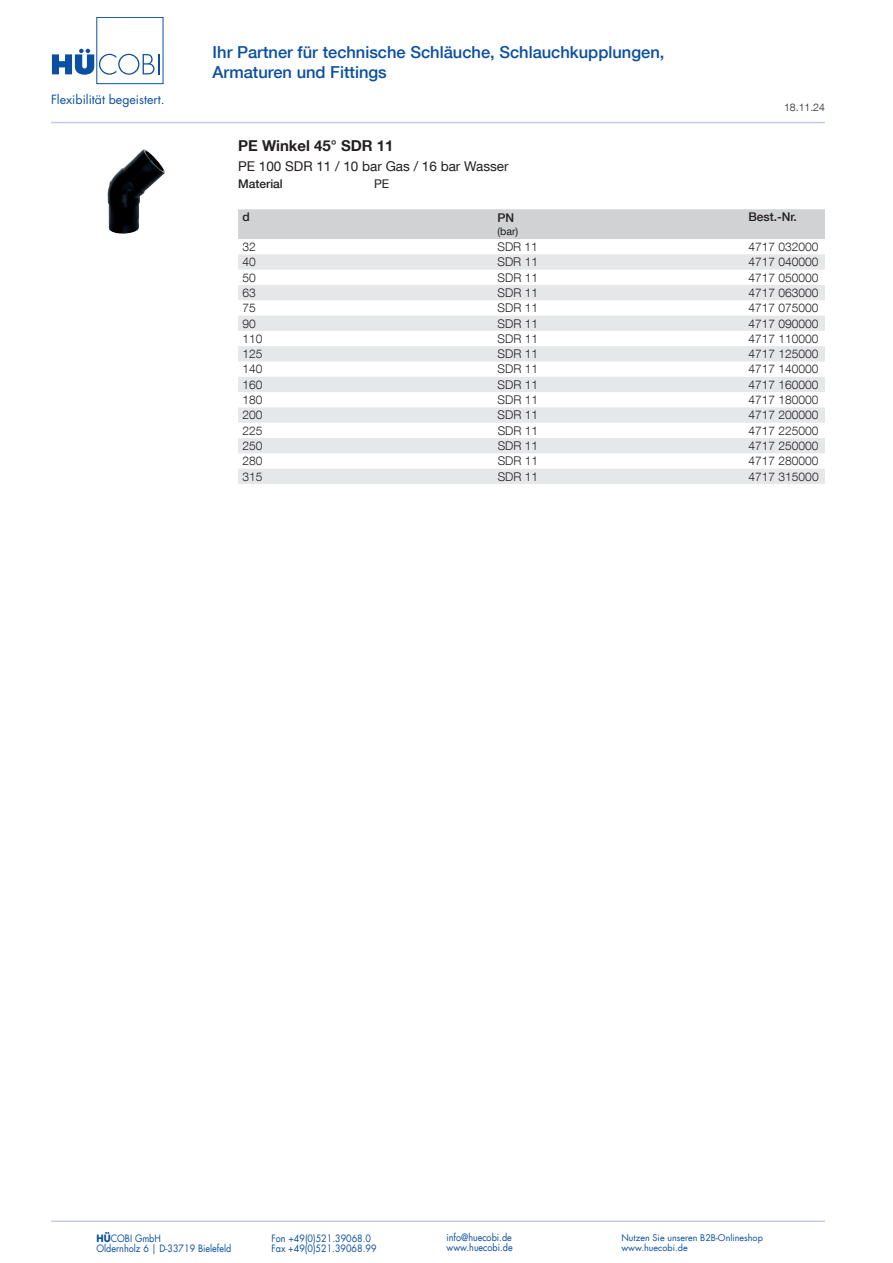
<style>
.page{position:relative;width:893px;height:1263px;background:#fff}
.page>*{position:absolute;margin:0;border:0;box-sizing:border-box;transform-origin:0 0}
.t1{font:500 16.5px/19.8px "Helvetica Neue LT Com";color:#0a4fa2}
.t2{font:700 15px "Helvetica Neue LT Com";color:#231f20}
.t3{font:13.5px "Helvetica Neue LT Com";color:#231f20}
.t4{font:12.3px "Futura LT";color:#0a4fa2}
.t5{font:300 12px "Helvetica Neue LT Com";color:#231f20}
.t6{font:500 12px "Helvetica Neue LT Com";color:#231f20}
.t7{font:12px "Helvetica Neue LT Com";color:#231f20}
.t8{font:300 10.5px "Helvetica Neue LT Com";color:#231f20}
.t9{font:10.5px "Helvetica Neue LT Com";color:#231f20}
.t10{font:9.9px "Futura LT";color:#0a4fa2;scale:.91 1}
.t11{font:9px "Futura LT";color:#0a4fa2}
.s1{font-weight:700}
</style>
<div class="page">
<hr style="left:51px;top:122px;width:774px;height:1px;background:#c7cbe6">
<hr style="left:51px;top:1220px;width:774px;height:2px;background:#c7cbe6">
<div style="left:96px;top:17px;width:67px;height:67px;border:1px solid #0a4fa2"></div>
<svg style="left:52px;top:49px;width:108px;height:26px"></svg>
<div style="left:238px;top:209px;width:587px;height:30px;background:#d1d2d4"></div>
<svg style="left:238px;top:254px;width:587px;height:230px;fill:#e7e8e9"></svg>
<img style="left:107px;top:149px;width:58px;height:85px">
<p class="t4" style="left:51px;top:91px;width:115px">Flexibilität begeistert.</p>
<h1 class="t1" style="left:213px;top:42px;width:453px">Ihr Partner für technische Schläuche, Schlauchkupplungen,<br>Armaturen und Fittings</h1>
<p class="t2" style="left:238px;top:136px;width:157px">PE Winkel 45° SDR 11</p>
<p class="t3" style="left:238px;top:158px;width:272px">PE 100 SDR 11 / 10 bar Gas / 16 bar Wasser</p>
<p class="t6" style="left:238px;top:177px;width:46px">Material</p>
<p class="t7" style="left:374px;top:176px;width:17px">PE</p>
<p class="t6" style="left:242px;top:210px;width:9px">d</p>
<p class="t6" style="left:497px;top:211px;width:18px">PN</p>
<p class="t9" style="left:497px;top:224px;width:22px">(bar)</p>
<p class="t8" style="left:784px;top:101px;width:42px">18.11.24</p>
<p class="t6" style="left:748px;top:210px;width:50px">Best.-Nr.</p>
<p class="t5" style="left:242px;top:239px;width:15px">32</p>
<p class="t5" style="left:497px;top:239px;width:42px">SDR 11</p>
<p class="t5" style="left:748px;top:239px;width:72px">4717 032000</p>
<p class="t5" style="left:242px;top:255px;width:15px">40</p>
<p class="t5" style="left:497px;top:255px;width:42px">SDR 11</p>
<p class="t5" style="left:748px;top:255px;width:72px">4717 040000</p>
<p class="t5" style="left:242px;top:270px;width:15px">50</p>
<p class="t5" style="left:498px;top:270px;width:42px">SDR 11</p>
<p class="t5" style="left:748px;top:270px;width:72px">4717 050000</p>
<p class="t5" style="left:242px;top:285px;width:15px">63</p>
<p class="t5" style="left:498px;top:285px;width:42px">SDR 11</p>
<p class="t5" style="left:748px;top:285px;width:72px">4717 063000</p>
<p class="t5" style="left:242px;top:301px;width:15px">75</p>
<p class="t5" style="left:498px;top:301px;width:42px">SDR 11</p>
<p class="t5" style="left:748px;top:301px;width:72px">4717 075000</p>
<p class="t5" style="left:242px;top:316px;width:15px">90</p>
<p class="t5" style="left:498px;top:316px;width:42px">SDR 11</p>
<p class="t5" style="left:748px;top:316px;width:72px">4717 090000</p>
<p class="t5" style="left:242px;top:331px;width:22px">110</p>
<p class="t5" style="left:498px;top:331px;width:42px">SDR 11</p>
<p class="t5" style="left:748px;top:331px;width:72px">4717 110000</p>
<p class="t5" style="left:242px;top:347px;width:22px">125</p>
<p class="t5" style="left:498px;top:347px;width:42px">SDR 11</p>
<p class="t5" style="left:748px;top:347px;width:72px">4717 125000</p>
<p class="t5" style="left:242px;top:362px;width:22px">140</p>
<p class="t5" style="left:498px;top:362px;width:42px">SDR 11</p>
<p class="t5" style="left:748px;top:362px;width:72px">4717 140000</p>
<p class="t5" style="left:242px;top:377px;width:22px">160</p>
<p class="t5" style="left:498px;top:377px;width:42px">SDR 11</p>
<p class="t5" style="left:748px;top:377px;width:72px">4717 160000</p>
<p class="t5" style="left:242px;top:392px;width:22px">180</p>
<p class="t5" style="left:498px;top:392px;width:42px">SDR 11</p>
<p class="t5" style="left:748px;top:392px;width:72px">4717 180000</p>
<p class="t5" style="left:242px;top:408px;width:22px">200</p>
<p class="t5" style="left:498px;top:408px;width:42px">SDR 11</p>
<p class="t5" style="left:748px;top:408px;width:72px">4717 200000</p>
<p class="t5" style="left:243px;top:423px;width:22px">225</p>
<p class="t5" style="left:498px;top:423px;width:42px">SDR 11</p>
<p class="t5" style="left:749px;top:423px;width:72px">4717 225000</p>
<p class="t5" style="left:243px;top:438px;width:22px">250</p>
<p class="t5" style="left:498px;top:438px;width:42px">SDR 11</p>
<p class="t5" style="left:749px;top:438px;width:72px">4717 250000</p>
<p class="t5" style="left:243px;top:454px;width:22px">280</p>
<p class="t5" style="left:498px;top:454px;width:42px">SDR 11</p>
<p class="t5" style="left:749px;top:454px;width:72px">4717 280000</p>
<p class="t5" style="left:243px;top:469px;width:22px">315</p>
<p class="t5" style="left:498px;top:469px;width:42px">SDR 11</p>
<p class="t5" style="left:749px;top:469px;width:72px">4717 315000</p>
<p class="t10" style="left:97px;top:1232px;width:72px"><span class="s1">HÜ</span>COBI GmbH</p>
<p class="t10" style="left:271px;top:1232px;width:111px">Fon +49(0)521.39068.0</p>
<p class="t10" style="left:446px;top:1231px;width:73px">info@huecobi.de</p>
<p class="t11" style="left:621px;top:1231px;width:143px">Nutzen Sie unseren B2B-Onlineshop</p>
<p class="t10" style="left:97px;top:1242px;width:150px">Oldernholz 6 | D-33719 Bielefeld</p>
<p class="t10" style="left:271px;top:1242px;width:117px">Fax +49(0)521.39068.99</p>
<p class="t10" style="left:446px;top:1241px;width:74px">www.huecobi.de</p>
<p class="t11" style="left:621px;top:1242px;width:68px">www.huecobi.de</p>
</div>
